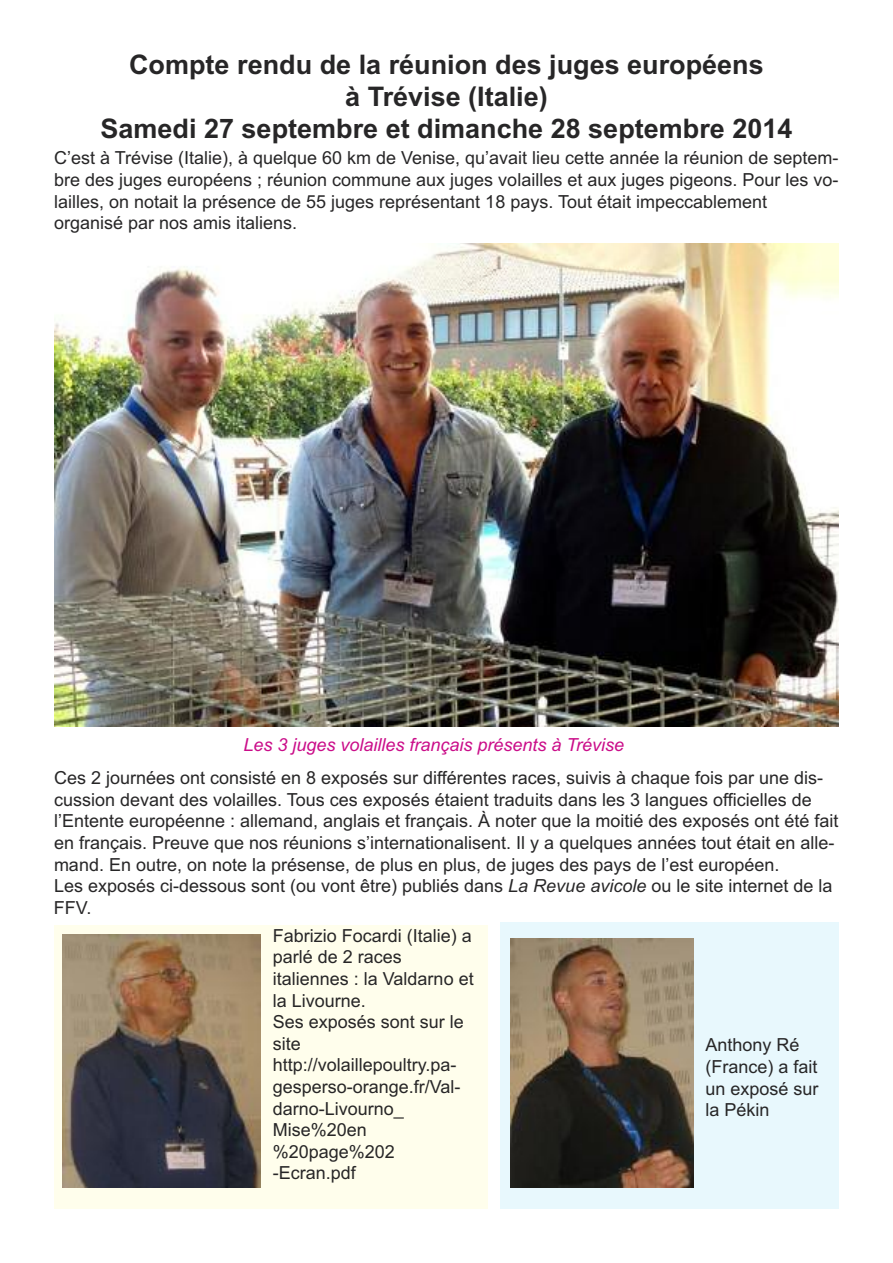
<style>
.page{position:relative;width:893px;height:1263px;background:#fff}
.page>*{position:absolute;margin:0;border:0;box-sizing:border-box;transform-origin:0 0}
.t1{font:700 27px/32.4px "Arial";color:#272627;text-align:center}
.t2{font:18px/21.6px "Arial";color:#272627}
.t3{font:italic 18px "Arial";color:#ca0d89}
.s1{font-style:italic}
</style>
<div class="page">
<img style="left:54px;top:243px;width:785px;height:483px">
<div style="left:54px;top:926px;width:434px;height:283px;background:#fffeec"></div>
<img style="left:62px;top:935px;width:199px;height:252px">
<div style="left:500px;top:923px;width:339px;height:286px;background:#e8f8fd"></div>
<img style="left:510px;top:938px;width:183px;height:249px">
<h1 class="t1" style="left:101px;top:48px;width:693px">Compte rendu de la réunion des juges européens<br>à Trévise (Italie)<br>Samedi 27 septembre et dimanche 28 septembre 2014</h1>
<p class="t2" style="left:54px;top:147px;width:786px">C’est à Trévise (Italie), à quelque 60 km de Venise, qu’avait lieu cette année la réunion de septem&shy;bre des juges européens ; réunion commune aux juges volailles et aux juges pigeons. Pour les vo&shy;lailles, on notait la présence de 55 juges représentant 18 pays. Tout était impeccablement organisé par nos amis italiens.</p>
<p class="t3" style="left:243px;top:734px;width:382px">Les 3 juges volailles français présents à Trévise</p>
<p class="t2" style="left:54px;top:767px;width:786px">Ces 2 journées ont consisté en 8 exposés sur différentes races, suivis à chaque fois par une dis&shy;cussion devant des volailles. Tous ces exposés étaient traduits dans les 3 langues officielles de l’Entente européenne : allemand, anglais et français. À noter que la moitié des exposés ont été fait en français. Preuve que nos réunions s’internationalisent. Il y a quelques années tout était en alle&shy;mand. En outre, on note la présense, de plus en plus, de juges des pays de l’est européen.<br>Les exposés ci-dessous sont (ou vont être) publiés dans <span class="s1">La Revue avicole</span> ou le site internet de la FFV.</p>
<p class="t2" style="left:273px;top:925px;width:202px">Fabrizio Focardi (Italie) a parlé de 2 races italiennes : la Valdarno et la Livourne.<br>Ses exposés sont sur le site http://volaillepoultry.pa&shy;gesperso-orange.fr/Val&shy;darno-Livourno_<br>Mise%20en %20page%202 -Ecran.pdf</p>
<p class="t2" style="left:705px;top:1034px;width:115px">Anthony Ré (France) a fait un exposé sur la Pékin</p>
</div>
